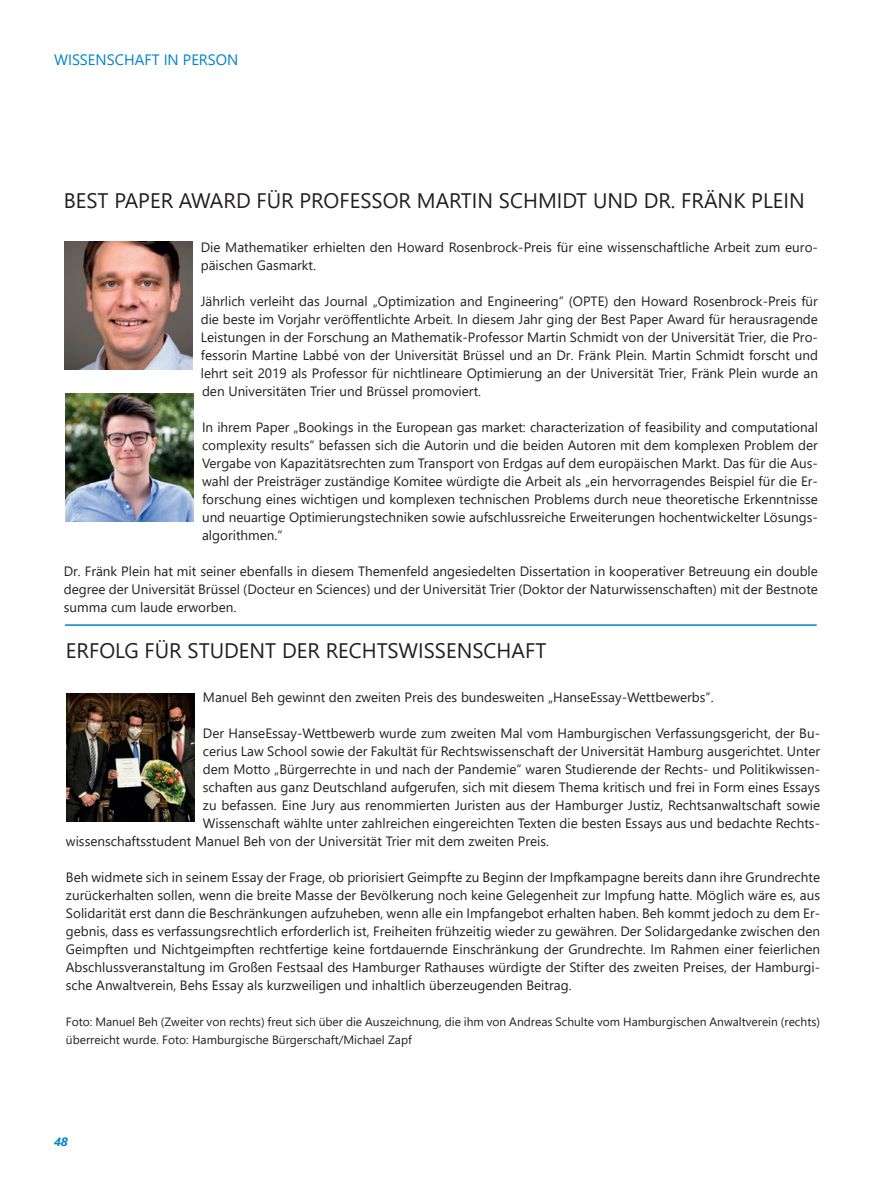
<style>
.page{position:relative;width:872px;height:1191px;background:#fff}
.page>*{position:absolute;margin:0;border:0;box-sizing:border-box;transform-origin:0 0}
.t1{font:21px "Segoe UI";color:#231f20}
.t2{font:15px "Segoe UI";color:#0084ca}
.t3{font:13.5px/18px "Segoe UI";color:#231f20;text-align:justify}
.t4{font:12px/18px "Segoe UI";color:#231f20}
.t5{font:italic 700 12px "Segoe UI";color:#0084ca}
</style>
<div class="page">
<img style="left:65px;top:242px;width:127px;height:127px">
<hr style="left:65px;top:624px;width:751px;height:2px;background:#0084ca">
<img style="left:66px;top:393px;width:127px;height:128px">
<img style="left:67px;top:693px;width:127px;height:128px">
<p class="t2" style="left:54px;top:45px;width:186px">WISSENSCHAFT IN PERSON</p>
<h1 class="t1" style="left:64px;top:180px;width:742px">BEST PAPER AWARD FÜR PROFESSOR MARTIN SCHMIDT UND DR. FRÄNK PLEIN</h1>
<p class="t3" style="left:201px;top:237px;width:618px">Die Mathematiker erhielten den Howard Rosenbrock-Preis für eine wissenschaftliche Arbeit zum euro&shy;päischen Gasmarkt.</p>
<p class="t3" style="left:201px;top:291px;width:618px">Jährlich verleiht das Journal „Optimization and Engineering“ (OPTE) den Howard Rosenbrock-Preis für die beste im Vorjahr veröffentlichte Arbeit. In diesem Jahr ging der Best Paper Award für herausragende Leistungen in der Forschung an Mathematik-Professor Martin Schmidt von der Universität Trier, die Pro&shy;fessorin Martine Labbé von der Universität Brüssel und an Dr. Fränk Plein. Martin Schmidt forscht und lehrt seit 2019 als Professor für nichtlineare Optimierung an der Universität Trier, Fränk Plein wurde an den Universitäten Trier und Brüssel promoviert.</p>
<p class="t3" style="left:202px;top:417px;width:617px">In ihrem Paper „Bookings in the European gas market: characterization of feasibility and computational complexity results“ befassen sich die Autorin und die beiden Autoren mit dem komplexen Problem der Vergabe von Kapazitätsrechten zum Transport von Erdgas auf dem europäischen Markt. Das für die Aus&shy;wahl der Preisträger zuständige Komitee würdigte die Arbeit als „ein hervorragendes Beispiel für die Er&shy;forschung eines wichtigen und komplexen technischen Problems durch neue theoretische Erkenntnisse und neuartige Optimierungstechniken sowie aufschlussreiche Erweiterungen hochentwickelter Lösungs&shy;algorithmen.“</p>
<p class="t3" style="left:64px;top:561px;width:755px">Dr. Fränk Plein hat mit seiner ebenfalls in diesem Themenfeld angesiedelten Dissertation in kooperativer Betreuung ein double degree der Universität Brüssel (Docteur en Sciences) und der Universität Trier (Doktor der Naturwissenschaften) mit der Bestnote summa cum laude erworben.</p>
<h1 class="t1" style="left:66px;top:630px;width:482px">ERFOLG FÜR STUDENT DER RECHTSWISSENSCHAFT</h1>
<p class="t3" style="left:203px;top:687px;width:512px">Manuel Beh gewinnt den zweiten Preis des bundesweiten „HanseEssay-Wettbewerbs“.</p>
<p class="t3" style="left:203px;top:723px;width:618px">Der HanseEssay-Wettbewerb wurde zum zweiten Mal vom Hamburgischen Verfassungsgericht, der Bu-</p>
<p class="t3" style="left:203px;top:741px;width:618px">cerius Law School sowie der Fakultät für Rechtswissenschaft der Universität Hamburg ausgerichtet. Unter</p>
<p class="t3" style="left:203px;top:759px;width:618px">dem Motto „Bürgerrechte in und nach der Pandemie“ waren Studierende der Rechts- und Politikwissen-</p>
<p class="t3" style="left:203px;top:777px;width:618px">schaften aus ganz Deutschland aufgerufen, sich mit diesem Thema kritisch und frei in Form eines Essays</p>
<p class="t3" style="left:203px;top:795px;width:618px">zu befassen. Eine Jury aus renommierten Juristen aus der Hamburger Justiz, Rechtsanwaltschaft sowie</p>
<p class="t3" style="left:203px;top:813px;width:618px">Wissenschaft wählte unter zahlreichen eingereichten Texten die besten Essays aus und bedachte Rechts-</p>
<p class="t3" style="left:66px;top:831px;width:484px">wissenschaftsstudent Manuel Beh von der Universität Trier mit dem zweiten Preis.</p>
<p class="t3" style="left:66px;top:867px;width:755px">Beh widmete sich in seinem Essay der Frage, ob priorisiert Geimpfte zu Beginn der Impfkampagne bereits dann ihre Grundrechte zurückerhalten sollen, wenn die breite Masse der Bevölkerung noch keine Gelegenheit zur Impfung hatte. Möglich wäre es, aus Solidarität erst dann die Beschränkungen aufzuheben, wenn alle ein Impfangebot erhalten haben. Beh kommt jedoch zu dem Er&shy;gebnis, dass es verfassungsrechtlich erforderlich ist, Freiheiten frühzeitig wieder zu gewähren. Der Solidargedanke zwischen den Geimpften und Nichtgeimpften rechtfertige keine fortdauernde Einschränkung der Grundrechte. Im Rahmen einer feierlichen Abschlussveranstaltung im Großen Festsaal des Hamburger Rathauses würdigte der Stifter des zweiten Preises, der Hamburgi&shy;sche Anwaltverein, Behs Essay als kurzweiligen und inhaltlich überzeugenden Beitrag.</p>
<p class="t4" style="left:66px;top:1012px;width:755px">Foto: Manuel Beh (Zweiter von rechts) freut sich über die Auszeichnung, die ihm von Andreas Schulte vom Hamburgischen Anwaltverein (rechts) überreicht wurde. Foto: Hamburgische Bürgerschaft/Michael Zapf</p>
<p class="t5" style="left:54px;top:1130px;width:15px">48</p>
</div>
